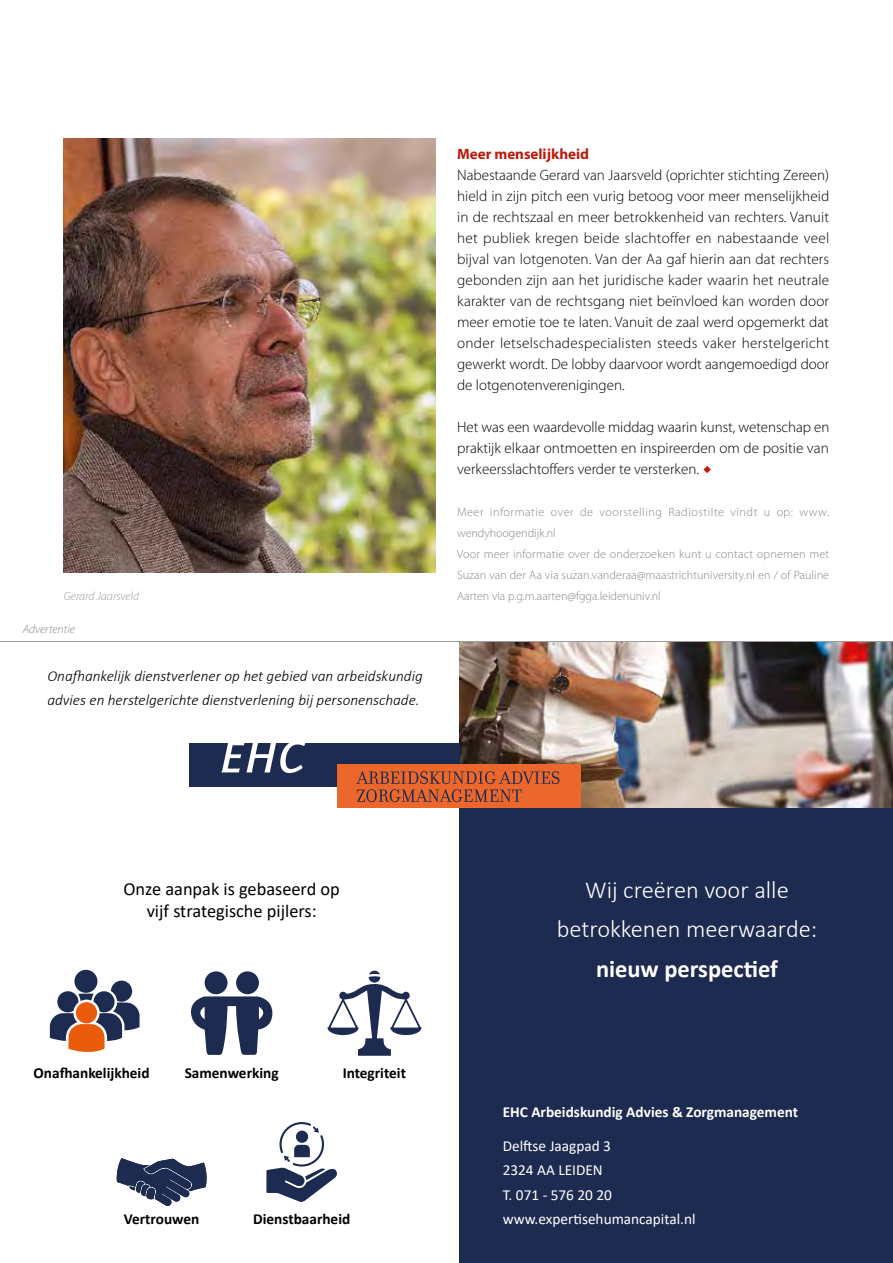
<style>
.page{position:relative;width:893px;height:1263px;background:#fff}
.page>*{position:absolute;margin:0;border:0;box-sizing:border-box;transform-origin:0 0}
.t1{font:300 24.45px/39.8px "Calibri";color:#fff;text-align:center}
.t2{font:700 24.45px "Calibri";color:#fff}
.t3{font:18.3px/22px "Calibri";color:#000;text-align:center}
.t4{font:italic 300 15.3px/24.5px "Calibri";color:#000}
.t5{font:15.3px/24.5px "Calibri";color:#fff}
.t6{font:700 15.3px "Calibri";color:#000}
.t7{font:700 15.3px "Calibri";color:#fff}
.t8{font:300 15px/21px "Myriad Pro";color:#000;text-align:justify}
.t9{font:700 15px "Myriad Pro";color:#ba1b0b}
.t10{font:300 12px/21px "Myriad Pro";letter-spacing:.01em;color:#878787}
.t11{font:italic 300 12px "Myriad Pro";color:#9d9d9c}
.t12{font:italic 300 12px "Myriad Pro";color:#878787}
</style>
<div class="page">
<hr style="left:0;top:641px;width:893px;height:1px;background:#9d9d9c">
<img style="left:64px;top:138px;width:372px;height:434px">
<div style="left:459px;top:642px;width:434px;height:621px;background:#1d2b50"></div>
<img style="left:459px;top:642px;width:434px;height:166px">
<div style="left:189px;top:743px;width:270px;height:43px;background:#1d2b50"></div>
<div style="left:337px;top:765px;width:244px;height:43px;background:#ec672c"></div>
<svg style="left:221px;top:743px;width:85px;height:30px"></svg>
<svg style="left:356px;top:771px;width:203px;height:31px"></svg>
<svg style="left:266px;top:1122px;width:71px;height:80px"></svg>
<div style="left:205px;top:971px;width:22px;height:23px;background:#1d2b50;border-radius:50%"></div>
<div style="left:236px;top:971px;width:23px;height:23px;background:#1d2b50;border-radius:50%"></div>
<svg style="left:191px;top:996px;width:81px;height:59px"></svg>
<svg style="left:327px;top:971px;width:94px;height:85px"></svg>
<svg style="left:117px;top:1158px;width:90px;height:48px"></svg>
<svg style="left:50px;top:970px;width:90px;height:82px"></svg>
<p class="t9" style="left:457px;top:144px;width:134px">Meer menselijkheid</p>
<p class="t8" style="left:457px;top:164px;width:374px">Nabestaande Gerard van Jaarsveld (oprichter stichting Zereen) hield in zijn pitch een vurig betoog voor meer menselijkheid in de rechtszaal en meer betrokkenheid van rechters. Vanuit het publiek kregen beide slachtoffer en nabestaande veel bijval van lotgenoten. Van der Aa gaf hierin aan dat rechters gebonden zijn aan het juridische kader waarin het neutrale karakter van de rechtsgang niet beïnvloed kan worden door meer emotie toe te laten. Vanuit de zaal werd opgemerkt dat onder letselschadespecialisten steeds vaker herstelgericht gewerkt wordt. De lobby daarvoor wordt aangemoedigd door de lotgenotenverenigingen.</p>
<p class="t8" style="left:457px;top:416px;width:374px">Het was een waardevolle middag waarin kunst, wetenschap en praktijk elkaar ontmoetten en inspireerden om de positie van verkeersslachtoffers verder te versterken.</p>
<p class="t10" style="left:457px;top:501px;width:374px">Meer informatie over de voorstelling Radiostilte vindt u op: www. wendyhoogendijk.nl<br>Voor meer informatie over de onderzoeken kunt u contact opnemen met Suzan van der Aa via suzan.vanderaa@maastrichtuniversity.nl en / of Pauline</p>
<p class="t11" style="left:64px;top:589px;width:77px">Gerard Jaarsveld</p>
<p class="t10" style="left:457px;top:585px;width:205px">Aarten via p.g.m.aarten@fgga.leidenuniv.nl</p>
<p class="t12" style="left:23px;top:622px;width:53px">Advertentie</p>
<p class="t4" style="left:47px;top:663px;width:377px">Onafhankelijk dienstverlener op het gebied van arbeidskundig advies en herstelgerichte dienstverlening bij personenschade.</p>
<p class="t3" style="left:123px;top:878px;width:218px">Onze aanpak is gebaseerd op vijf strategische pijlers:</p>
<p class="t3" style="left:123px;top:890px;width:218px">Onze aanpak is gebaseerd op</p>
<p class="t6" style="left:34px;top:1062px;width:117px">Onafhankelijkheid</p>
<p class="t6" style="left:185px;top:1062px;width:95px">Samenwerking</p>
<p class="t6" style="left:343px;top:1062px;width:65px">Integriteit</p>
<p class="t6" style="left:124px;top:1208px;width:77px">Vertrouwen</p>
<p class="t6" style="left:253px;top:1208px;width:99px">Dienstbaarheid</p>
<h1 class="t1" style="left:557px;top:869px;width:262px">Wij creëren voor alle betrokkenen meerwaarde:</h1>
<h1 class="t2" style="left:596px;top:952px;width:183px">nieuw perspectief</h1>
<p class="t7" style="left:503px;top:1101px;width:297px">EHC Arbeidskundig Advies &amp; Zorgmanagement</p>
<p class="t5" style="left:503px;top:1133px;width:194px">Delftse Jaagpad 3<br>2324 AA LEIDEN<br>T. 071 - 576 20 20 www.expertisehumancapital.nl</p>
</div>
